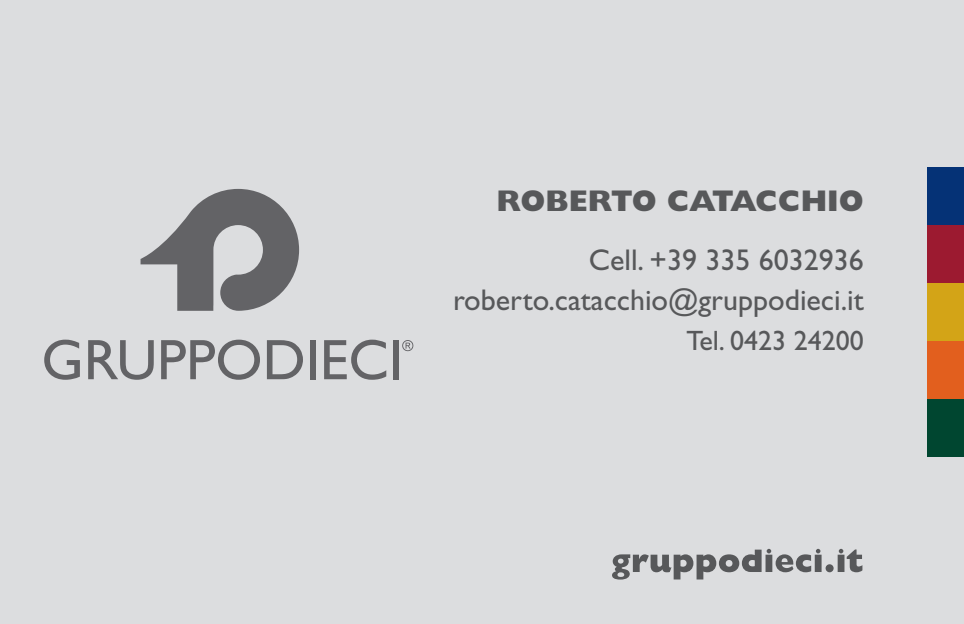
<style>
.page{position:relative;width:964px;height:624px;background:#dcdddf}
.page>*{position:absolute;margin:0;border:0;box-sizing:border-box;transform-origin:0 0}
.t1{font:30px/40px "Gill Sans Std";color:#57585a;text-align:right}
.t2{font:800 30px "Gill Sans Std";letter-spacing:-.01em;color:#57585a}
.t3{font:28px "Gill Sans Std";color:#57585a}
</style>
<div class="page">
<div style="left:927px;top:167px;width:37px;height:58px;background:#053276"></div>
<div style="left:927px;top:225px;width:37px;height:58px;background:#9c1a30"></div>
<div style="left:927px;top:283px;width:37px;height:58px;background:#d3a417"></div>
<div style="left:927px;top:341px;width:37px;height:58px;background:#e25f1e"></div>
<div style="left:927px;top:399px;width:37px;height:57px;background:#004630"></div>
<svg style="left:612px;top:549px;width:250px;height:30px"></svg>
<svg style="left:44px;top:339px;width:36px;height:41px"></svg>
<svg style="left:88px;top:340px;width:66px;height:40px"></svg>
<svg style="left:161px;top:339px;width:99px;height:41px"></svg>
<svg style="left:267px;top:340px;width:36px;height:39px"></svg>
<div style="left:310px;top:340px;width:5px;height:39px;background:#636366"></div>
<svg style="left:324px;top:339px;width:62px;height:41px"></svg>
<div style="left:393px;top:340px;width:6px;height:39px;background:#636366"></div>
<svg style="left:141px;top:189px;width:158px;height:122px"></svg>
<svg style="left:402px;top:340px;width:11px;height:11px"></svg>
<p class="t2" style="left:496px;top:183px;width:369px">ROBERTO CATACCHIO</p>
<p class="t1" style="left:453px;top:240px;width:412px">Cell. +39 335 6032936 roberto.catacchio@gruppodieci.it</p>
<p class="t3" style="left:686px;top:324px;width:179px">Tel. 0423 24200</p>
</div>
